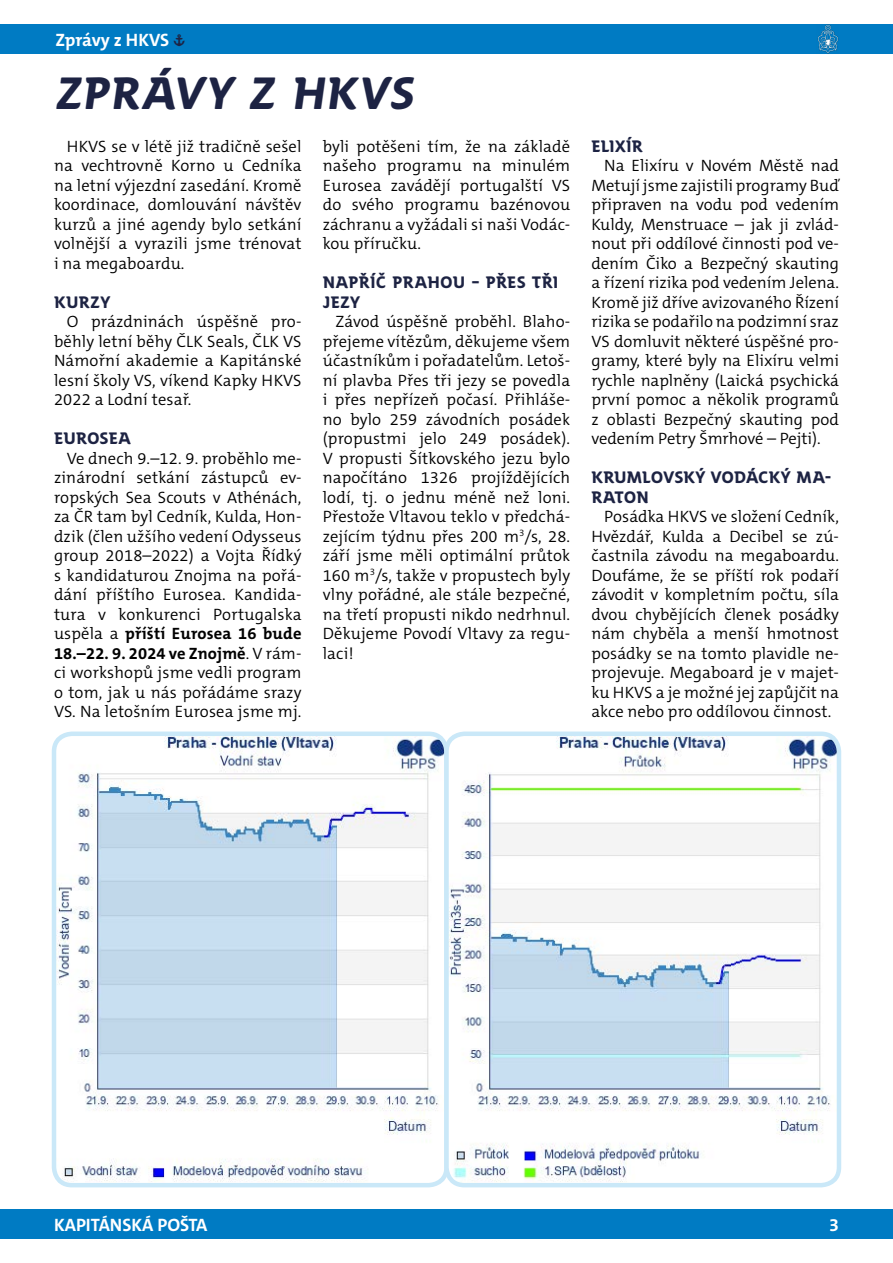
<style>
.page{position:relative;width:893px;height:1263px;background:#fff}
.page>*{position:absolute;margin:0;border:0;box-sizing:border-box;transform-origin:0 0}
.t1{font:700 45px "SKAUT";color:#1d2343}
.t2{font:700 18px "The Mix C5";color:#fff}
.t3{font:300 16.5px/19.5px "The Mix C5";letter-spacing:.01em;color:#000;text-align:justify}
.t4{font:700 16.5px/19.5px "SKAUT";color:#1d2343}
.s1{font-family:"SKAUT";font-size:16.5px;color:#1d2343}
.s2{font-weight:700}
</style>
<div class="page">
<div style="left:0;top:1209px;width:893px;height:30px;background:#007bc3"></div>
<div style="left:0;top:24px;width:893px;height:30px;background:#007bc3"></div>
<svg style="left:818px;top:25px;width:20px;height:28px"></svg>
<img style="left:57px;top:736px;width:782px;height:449px">
<div style="left:52px;top:731px;width:397px;height:456px;border:4px solid #cae8f8;border-radius:18px"></div>
<div style="left:444px;top:731px;width:397px;height:456px;border:4px solid #cae8f8;border-radius:18px"></div>
<p class="t2" style="left:55px;top:28px;width:132px">Zprávy z HKVS <span class="s1">»</span></p>
<h1 class="t1" style="left:54px;top:66px;width:368px">ZPRÁVY Z HKVS</h1>
<p class="t3" style="left:54px;top:136px;width:249px;text-indent:13px">HKVS se v létě již tradičně sešel na vechtrovně Korno u Cedníka na letní výjezdní zasedání. Kromě koordinace, domlouvání návštěv kurzů a jiné agendy bylo setkání volnější a vyrazili jsme trénovat i na megaboardu.</p>
<p class="t4" style="left:54px;top:292px;width:58px">KURZY</p>
<p class="t3" style="left:54px;top:312px;width:249px;text-indent:13px">O prázdninách úspěšně pro&shy;běhly letní běhy ČLK Seals, ČLK VS Námořní akademie a Kapitánské lesní školy VS, víkend Kapky HKVS 2022 a Lodní tesař.</p>
<p class="t4" style="left:54px;top:429px;width:79px">EUROSEA</p>
<p class="t3" style="left:54px;top:448px;width:249px;text-indent:13px">Ve dnech 9.–12. 9. proběhlo me&shy;zinárodní setkání zástupců ev&shy;ropských Sea Scouts v Athénách, za ČR tam byl Cedník, Kulda, Hon&shy;dzik (člen užšího vedení Odysseus group 2018–2022) a Vojta Řídký s kandidaturou Znojma na pořá&shy;dání příštího Eurosea. Kandida&shy;tura v konkurenci Portugalska uspěla a <span class="s2">příští Eurosea 16 bude 18.–22. 9. 2024 ve Znojmě</span>. V rám&shy;ci workshopů jsme vedli program o tom, jak u nás pořádáme srazy VS. Na letošním Eurosea jsme mj.</p>
<p class="t3" style="left:323px;top:136px;width:249px">byli potěšeni tím, že na základě našeho programu na minulém Eurosea zavádějí portugalští VS do svého programu bazénovou záchranu a vyžádali si naši Vodác&shy;kou příručku.</p>
<p class="t4" style="left:323px;top:273px;width:237px">NAPŘÍČ PRAHOU – PŘES TŘI<br>JEZY</p>
<p class="t3" style="left:323px;top:312px;width:249px;text-indent:13px">Závod úspěšně proběhl. Blaho&shy;přejeme vítězům, děkujeme všem účastníkům i pořadatelům. Letoš&shy;ní plavba Přes tři jezy se povedla i přes nepřízeň počasí. Přihláše&shy;no bylo 259 závodních posádek (propustmi jelo 249 posádek).<br>V propusti Šítkovského jezu bylo napočítáno 1326 projíždějících lodí, tj. o jednu méně než loni.<br>Přestože Vltavou teklo v předchá&shy;zejícím týdnu přes 200 m<sup>3</sup>/s, 28. září jsme měli optimální průtok 160 m<sup>3</sup>/s, takže v propustech byly vlny pořádné, ale stále bezpečné, na třetí propusti nikdo nedrhnul.<br>Děkujeme Povodí Vltavy za regu&shy;laci!</p>
<p class="t4" style="left:591px;top:136px;width:53px">ELIXÍR</p>
<p class="t3" style="left:591px;top:156px;width:249px;text-indent:13px">Na Elixíru v Novém Městě nad Metují jsme zajistili programy Buď připraven na vodu pod vedením Kuldy, Menstruace – jak ji zvlád&shy;nout při oddílové činnosti pod ve&shy;dením Čiko a Bezpečný skauting a řízení rizika pod vedením Jelena.<br>Kromě již dříve avizovaného Řízení rizika se podařilo na podzimní sraz VS domluvit některé úspěšné pro&shy;gramy, které byly na Elixíru velmi rychle naplněny (Laická psychická první pomoc a několik programů z oblasti Bezpečný skauting pod vedením Petry Šmrhové – Pejti).</p>
<p class="t4" style="left:591px;top:468px;width:241px">KRUMLOVSKÝ VODÁCKÝ MA-<br>RATON</p>
<p class="t3" style="left:591px;top:507px;width:249px;text-indent:13px">Posádka HKVS ve složení Cedník, Hvězdář, Kulda a Decibel se zú&shy;častnila závodu na megaboardu.<br>Doufáme, že se příští rok podaří závodit v kompletním počtu, síla dvou chybějících členek posádky nám chyběla a menší hmotnost posádky se na tomto plavidle ne&shy;projevuje. Megaboard je v majet&shy;ku HKVS a je možné jej zapůjčit na akce nebo pro oddílovou činnost.</p>
<p class="t2" style="left:54px;top:1213px;width:155px">KAPITÁNSKÁ POŠTA</p>
<p class="t2" style="left:829px;top:1213px;width:11px">3</p>
</div>
